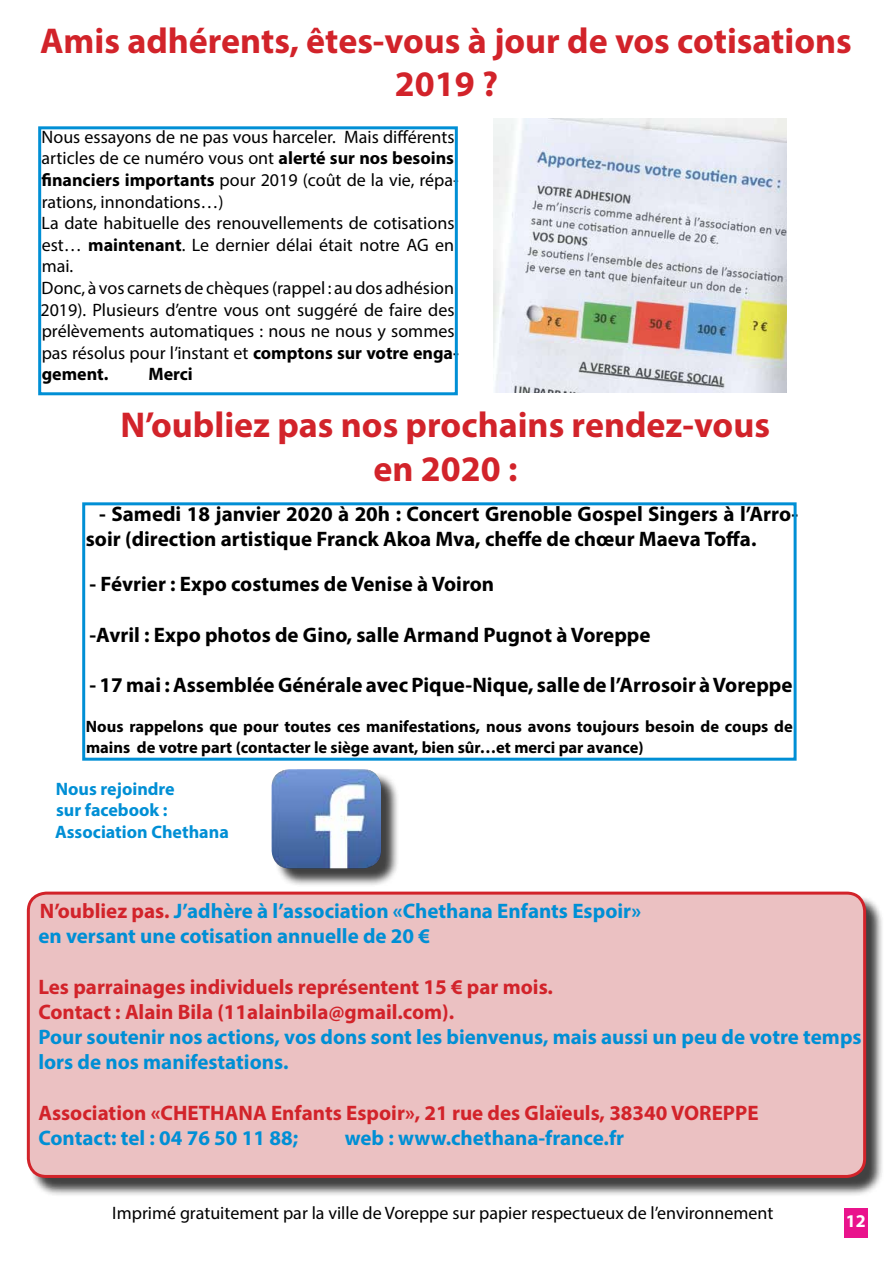
<style>
.page{position:relative;width:893px;height:1263px;background:#fff}
.page>*{position:absolute;margin:0;border:0;box-sizing:border-box;transform-origin:0 0}
.t1{font:700 36px/43.2px "Myriad Pro";color:#d2232a;text-align:center}
.t2{font:700 21px/25.2px "Myriad Pro";color:#000}
.t3{font:700 21px/25.2px "Myriad Pro";color:#008fd5}
.t4{font:700 21px/25.2px "Myriad Pro";color:#d2232a}
.t5{font:18px/21.6px "Myriad Pro";color:#000}
.t6{font:700 18px/21.6px "Myriad Pro";color:#008fd5}
.t7{font:700 18px "Myriad Pro";color:#000}
.t8{font:700 18px "Myriad Pro";color:#fff}
.t9{font:700 16.5px/21.6px "Myriad Pro";color:#000}
.s1{font-weight:700}
.s2{color:#d2232a}
</style>
<div class="page">
<div style="left:29px;top:894px;width:855px;height:303px;background:#000;opacity:.75"></div>
<div style="left:28px;top:893px;width:837px;height:283px;background:#ebc1c2;border-radius:18px"></div>
<div style="left:27px;top:891px;width:839px;height:287px;border:3px solid #d2232a;border-radius:18px"></div>
<div style="left:274px;top:771px;width:126px;height:116px;background:#000;opacity:.75"></div>
<img style="left:272px;top:769px;width:109px;height:99px">
<div style="left:82px;top:502px;width:715px;height:259px;border:3px solid #008fd5"></div>
<div style="left:38px;top:126px;width:420px;height:269px;border:3px solid #008fd5"></div>
<img style="left:493px;top:119px;width:294px;height:273px">
<div style="left:844px;top:1209px;width:23px;height:29px;background:#e9138c"></div>
<h1 class="t1" style="left:40px;top:18px;width:813px">Amis adhérents, êtes-vous à jour de vos cotisations<br>2019 ?</h1>
<p class="t5" style="left:40px;top:126px;width:420px">Nous essayons de ne pas vous harceler. Mais différents articles de ce numéro vous ont <span class="s1">alerté sur nos besoins financiers importants</span> pour 2019 (coût de la vie, répa&shy;rations, innondations…)<br>La date habituelle des renouvellements de cotisations est… <span class="s1">maintenant</span>. Le dernier délai était notre AG en mai.<br>Donc, à vos carnets de chèques (rappel : au dos adhésion 2019). Plusieurs d’entre vous ont suggéré de faire des prélèvements automatiques : nous ne nous y sommes pas résolus pour l’instant et <span class="s1">comptons sur votre enga&shy;gement.</span></p>
<p class="t7" style="left:148px;top:363px;width:46px">Merci</p>
<h1 class="t1" style="left:120px;top:402px;width:651px">N’oubliez pas nos prochains rendez-vous en 2020 :</h1>
<p class="t2" style="left:86px;top:501px;width:714px;text-indent:13px">- Samedi 18 janvier 2020 à 20h : Concert Grenoble Gospel Singers à l’Arro&shy;soir (direction artistique Franck Akoa Mva, cheffe de chœur Maeva Toffa.</p>
<p class="t2" style="left:90px;top:571px;width:406px">- Février : Expo costumes de Venise à Voiron</p>
<p class="t2" style="left:90px;top:621px;width:563px">-Avril : Expo photos de Gino, salle Armand Pugnot à Voreppe</p>
<p class="t2" style="left:90px;top:672px;width:704px">- 17 mai : Assemblée Générale avec Pique-Nique, salle de l’Arrosoir à Voreppe</p>
<p class="t9" style="left:86px;top:715px;width:708px">Nous rappelons que pour toutes ces manifestations, nous avons toujours besoin de coups de mains de votre part (contacter le siège avant, bien sûr…et merci par avance)</p>
<p class="t6" style="left:55px;top:777px;width:175px">Nous rejoindre<br>sur facebook :<br>Association Chethana</p>
<p class="t3" style="left:38px;top:898px;width:604px"><span class="s2">N’oubliez pas.</span> J’adhère à l’association «Chethana Enfants Espoir» en versant une cotisation annuelle de 20 €</p>
<p class="t4" style="left:38px;top:973px;width:516px">Les parrainages individuels représentent 15 € par mois.<br>Contact : Alain Bila (11alainbila@gmail.com).</p>
<p class="t3" style="left:38px;top:1024px;width:825px">Pour soutenir nos actions, vos dons sont les bienvenus, mais aussi un peu de votre temps lors de nos manifestations.</p>
<p class="t4" style="left:38px;top:1099px;width:722px">Association «CHETHANA Enfants Espoir», 21 rue des Glaïeuls, 38340 VOREPPE</p>
<p class="t3" style="left:38px;top:1124px;width:261px">Contact: tel : 04 76 50 11 88;</p>
<p class="t3" style="left:345px;top:1124px;width:281px">web : www.chethana-france.fr</p>
<p class="t5" style="left:112px;top:1202px;width:663px">Imprimé gratuitement par la ville de Voreppe sur papier respectueux de l’environnement</p>
<p class="t8" style="left:846px;top:1209px;width:21px">12</p>
</div>
